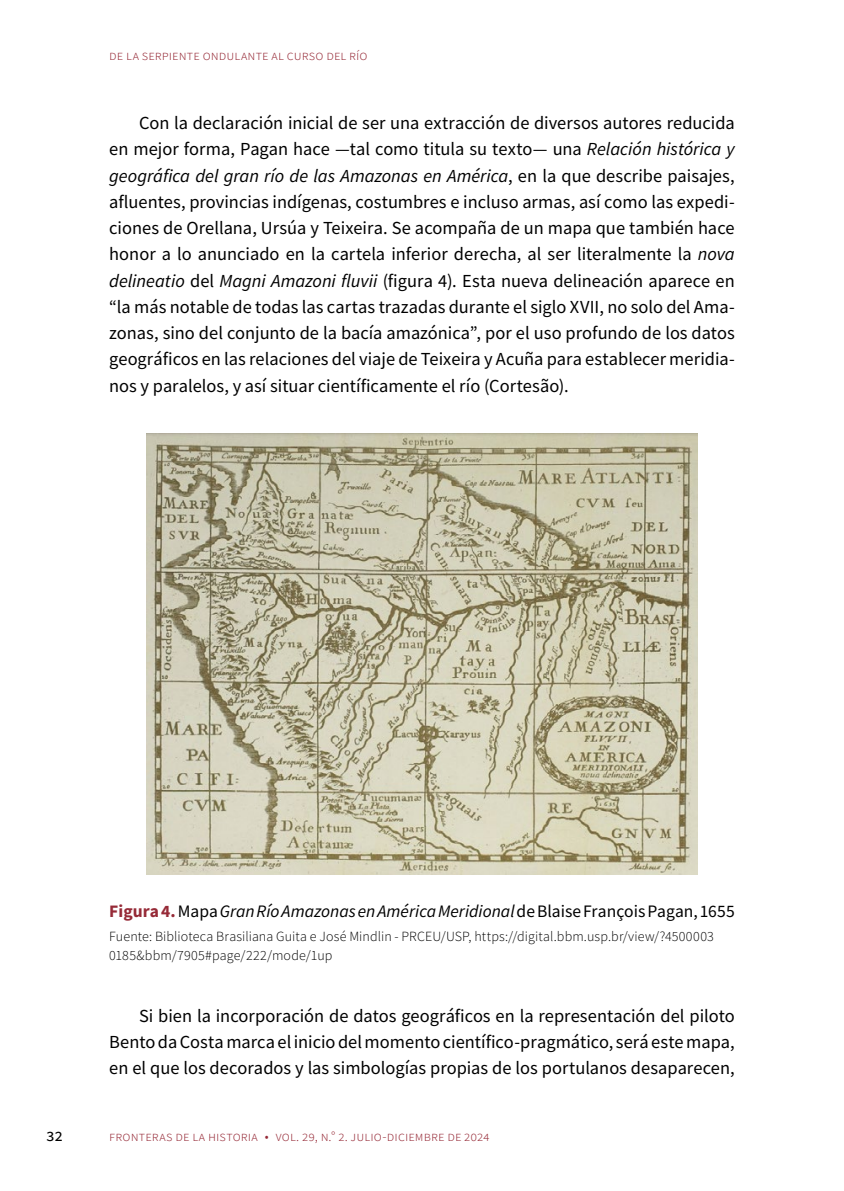
<style>
.page{position:relative;width:844px;height:1191px;background:#fff}
.page>*{position:absolute;margin:0;border:0;box-sizing:border-box;transform-origin:0 0}
.t1{font:18.38px/26.2px "Source Sans Pro";color:#000;text-align:justify}
.t2{font:italic 17.5px "Source Sans Pro";color:#000}
.t3{font:17.5px "Source Sans Pro";color:#000}
.t4{font:300 14px/19.2px "Source Sans Pro";letter-spacing:.01em;color:#000}
.t5{font:300 14px "Source Sans Pro";letter-spacing:.005em;color:#962a37}
.s1{font-style:italic}
.s2{font-weight:700;font-style:normal;color:#962a37}
.s3{font-style:normal}
</style>
<div class="page">
<img style="left:147px;top:433px;width:550px;height:441px">
<p class="t5" style="left:109px;top:47px;width:260px">De la serpiente ondulante al curso del río</p>
<p class="t1" style="left:109px;top:110px;width:627px;text-indent:30px">Con la declaración inicial de ser una extracción de diversos autores reducida en mejor forma, Pagan hace —tal como titula su texto— una <span class="s1">Relación histórica y geográfica del gran río de las Amazonas en América</span>, en la que describe paisajes, afluentes, provincias indígenas, costumbres e incluso armas, así como las expedi&shy;ciones de Orellana, Ursúa y Teixeira. Se acompaña de un mapa que también hace honor a lo anunciado en la cartela inferior derecha, al ser literalmente la <span class="s1">nova delineatio</span> del <span class="s1">Magni Amazoni fluvii</span> (figura 4). Esta nueva delineación aparece en “la más notable de todas las cartas trazadas durante el siglo XVII, no solo del Ama&shy;zonas, sino del conjunto de la bacía amazónica”, por el uso profundo de los datos geográficos en las relaciones del viaje de Teixeira y Acuña para establecer meridia&shy;nos y paralelos, y así situar científicamente el río (Cortesão).</p>
<p class="t3" style="left:47px;top:1124px;width:18px">32</p>
<p class="t2" style="left:109px;top:900px;width:627px"><span class="s2">Figura 4.</span> <span class="s3">Mapa</span> Gran Río Amazonas en América Meridional <span class="s3">de Blaise François Pagan, 1655</span></p>
<p class="t4" style="left:109px;top:926px;width:606px">Fuente: Biblioteca Brasiliana Guita e José Mindlin - PRCEU/USP, https://digital.bbm.usp.br/view/?4500003<br>0185&amp;bbm/7905#page/222/mode/1up</p>
<p class="t1" style="left:109px;top:1002px;width:627px;text-indent:30px">Si bien la incorporación de datos geográficos en la representación del piloto Bento da Costa marca el inicio del momento científico-pragmático, será este mapa, en el que los decorados y las simbologías propias de los portulanos desaparecen,</p>
<p class="t5" style="left:109px;top:1128px;width:382px">Fronteras de la historia • Vol. 29, N.° 2. Julio-diciembre de 2024</p>
</div>
